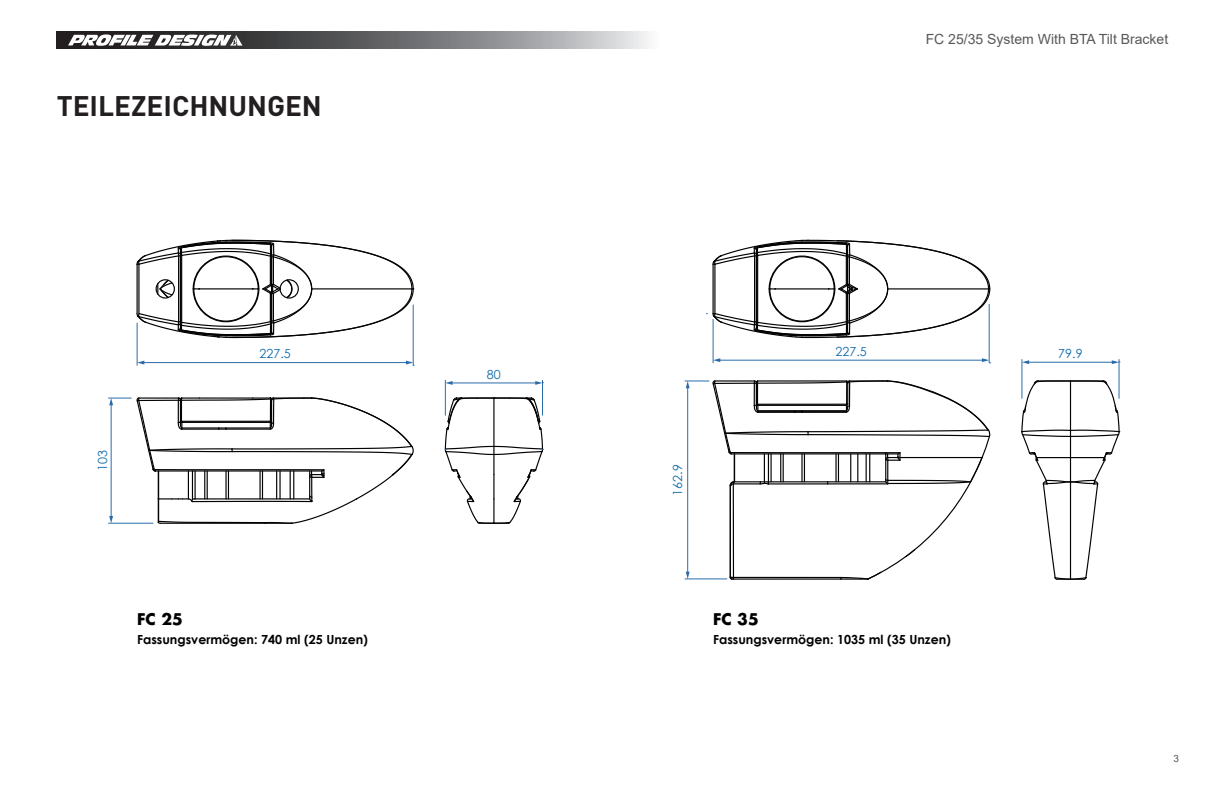
<style>
.page{position:relative;width:1225px;height:794px;background:#fff}
.page>*{position:absolute;margin:0;border:0;box-sizing:border-box;transform-origin:0 0}
.Page_Title{font:700 28px "DIN Pro";color:#231f20}
.t1{font:700 15.6px "Futura Std";color:#000}
.t2{font:14px "Arial";color:#57585a}
.t3{font:700 12.6px "Century Gothic";color:#000}
.t4{font:12.6px "Century Gothic";color:#0e6aab}
.t5{font:10px "Arial";color:#57585a}
</style>
<div class="page">
<svg style="left:57px;top:32px;width:592px;height:17px;background:#767779"></svg>
<svg style="left:68px;top:34px;width:174px;height:12px"></svg>
<hr style="left:445px;top:380px;width:1px;height:35px;background:#2a6cab">
<hr style="left:542px;top:380px;width:1px;height:35px;background:#2a6cab">
<svg style="left:444px;top:396px;width:100px;height:128px"></svg>
<hr style="left:413px;top:305px;width:1px;height:60px;background:#2a6cab">
<hr style="left:451px;top:382px;width:85px;height:1px;background:#2a6cab">
<svg style="left:445px;top:381px;width:7px;height:4px"></svg>
<svg style="left:535px;top:381px;width:7px;height:4px"></svg>
<svg style="left:136px;top:239px;width:278px;height:100px"></svg>
<hr style="left:137px;top:323px;width:1px;height:42px;background:#2a6cab">
<hr style="left:143px;top:362px;width:264px;height:1px;background:#2a6cab">
<svg style="left:137px;top:361px;width:7px;height:3px"></svg>
<svg style="left:406px;top:361px;width:8px;height:5px"></svg>
<svg style="left:108px;top:397px;width:306px;height:127px"></svg>
<hr style="left:1021px;top:359px;width:1px;height:39px;background:#2a6cab">
<hr style="left:1118px;top:359px;width:1px;height:39px;background:#2a6cab">
<hr style="left:988px;top:304px;width:1px;height:59px;background:#2a6cab">
<svg style="left:1021px;top:380px;width:99px;height:200px"></svg>
<hr style="left:1027px;top:362px;width:86px;height:1px;background:#2a6cab">
<svg style="left:1022px;top:360px;width:7px;height:4px"></svg>
<svg style="left:1111px;top:360px;width:9px;height:4px"></svg>
<svg style="left:706px;top:239px;width:285px;height:100px"></svg>
<hr style="left:713px;top:319px;width:1px;height:44px;background:#2a6cab">
<hr style="left:719px;top:360px;width:264px;height:1px;background:#2a6cab">
<svg style="left:713px;top:358px;width:7px;height:4px"></svg>
<svg style="left:982px;top:358px;width:8px;height:5px"></svg>
<svg style="left:685px;top:380px;width:306px;height:200px"></svg>
<p class="Page_Title" style="left:57px;top:86px;width:267px">TEILEZEICHNUNGEN</p>
<p class="t4" style="left:94px;top:471px;width:22px;rotate:-90deg">103</p>
<p class="t4" style="left:259px;top:345px;width:33px">227.5</p>
<p class="t1" style="left:137px;top:609px;width:47px">FC 25</p>
<p class="t3" style="left:137px;top:630px;width:232px">Fassungsvermögen: 740 ml (25 Unzen)</p>
<p class="t4" style="left:487px;top:365px;width:15px">80</p>
<p class="t2" style="left:925px;top:29px;width:244px">FC 25/35 System With BTA Tilt Bracket</p>
<p class="t4" style="left:669px;top:495px;width:33px;rotate:-90deg">162.9</p>
<p class="t4" style="left:835px;top:343px;width:33px">227.5</p>
<p class="t4" style="left:1058px;top:345px;width:26px">79.9</p>
<p class="t1" style="left:713px;top:609px;width:47px">FC 35</p>
<p class="t3" style="left:713px;top:630px;width:239px">Fassungsvermögen: 1035 ml (35 Unzen)</p>
<p class="t5" style="left:1173px;top:751px;width:7px">3</p>
</div>
